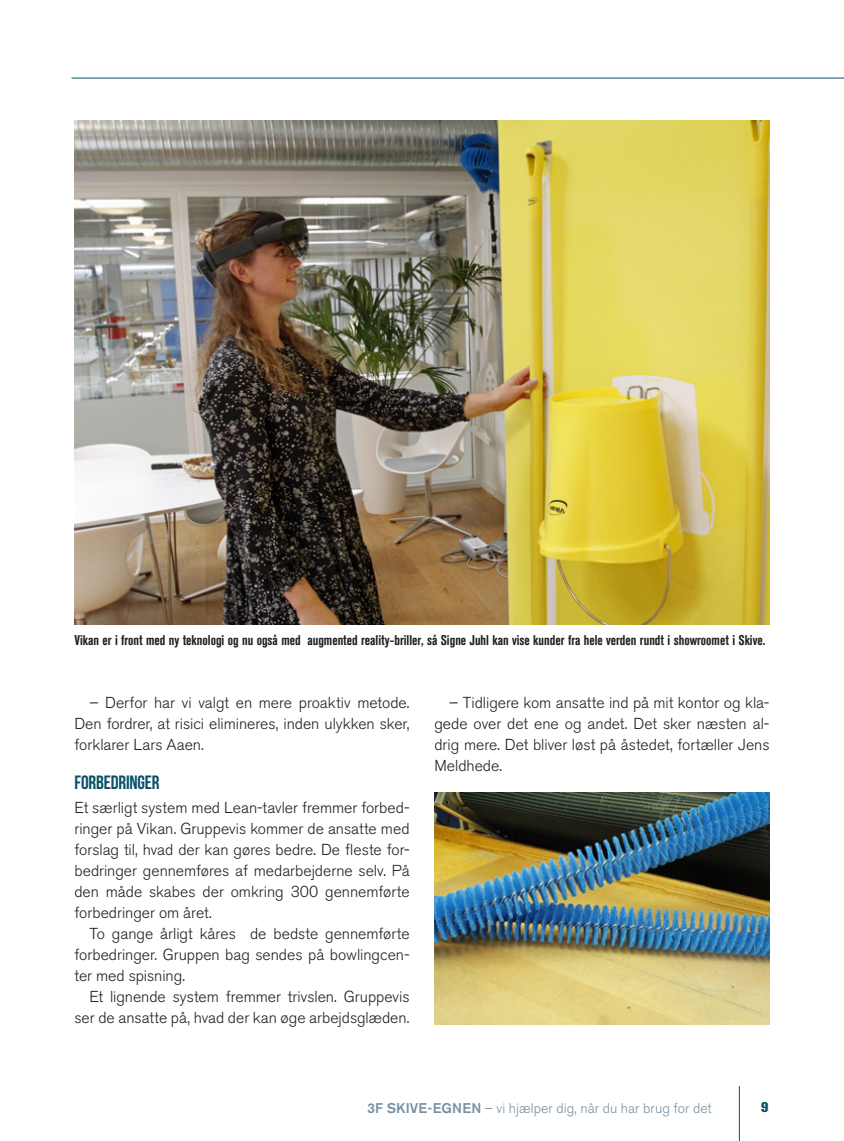
<style>
.page{position:relative;width:844px;height:1141px;background:#fff}
.page>*{position:absolute;margin:0;border:0;box-sizing:border-box;transform-origin:0 0}
.t1{font:19.25px "Bebas Neue";letter-spacing:-.01em;color:#085067}
.t2{font:300 15.75px/21px "Akzidenz Grotesk BQ";color:#231f20;text-align:justify}
.t3{font:700 14px "Akzidenz Grotesk Condensed BQ";color:#231f20;scale:.96 1}
.t4{font:300 14px "Akzidenz Grotesk BQ";letter-spacing:.005em;color:#7890a2}
.t5{font:800 14px "Akzidenz Grotesk BQ";color:#085067}
.s1{font-family:"Akzidenz Grotesk BE";font-weight:500}
</style>
<div class="page">
<hr style="left:738px;top:1086px;width:1px;height:55px;background:#085067">
<hr style="left:71px;top:78px;width:772px;height:1px;background:#085067">
<img style="left:74px;top:120px;width:695px;height:504px">
<img style="left:434px;top:792px;width:335px;height:232px">
<p class="t3" style="left:74px;top:632px;width:721px">Vikan er i front med ny teknologi og nu også med augmented reality-briller, så Signe Juhl kan vise kunder fra hele verden rundt i showroomet i Skive.</p>
<p class="t2" style="left:74px;top:692px;width:336px;text-indent:15px">– Derfor har vi valgt en mere proaktiv metode.<br>Den fordrer, at risici elimineres, inden ulykken sker, forklarer Lars Aaen.</p>
<p class="t1" style="left:74px;top:771px;width:87px">FORBEDRINGER</p>
<p class="t2" style="left:74px;top:797px;width:336px">Et særligt system med Lean-tavler fremmer forbed&shy;ringer på Vikan. Gruppevis kommer de ansatte med forslag til, hvad der kan gøres bedre. De fleste for&shy;bedringer gennemføres af medarbejderne selv. På den måde skabes der omkring 300 gennemførte forbedringer om året.</p>
<p class="t2" style="left:74px;top:923px;width:336px;text-indent:15px">To gange årligt kåres de bedste gennemførte forbedringer. Gruppen bag sendes på bowlingcen&shy;ter med spisning.</p>
<p class="t2" style="left:74px;top:986px;width:336px;text-align:right">Et lignende system fremmer trivslen. Gruppevis ser de ansatte på, hvad der kan øge arbejdsglæden.</p>
<p class="t2" style="left:434px;top:692px;width:336px;text-indent:15px">– Tidligere kom ansatte ind på mit kontor og kla&shy;gede over det ene og andet. Det sker næsten al&shy;drig mere. Det bliver løst på åstedet, fortæller Jens Meldhede.</p>
<p class="t4" style="left:367px;top:1100px;width:346px"><span class="s1">3F SKIVE-EGNEN</span> – vi hjælper dig, når du har brug for det</p>
<p class="t5" style="left:761px;top:1099px;width:9px">9</p>
</div>
